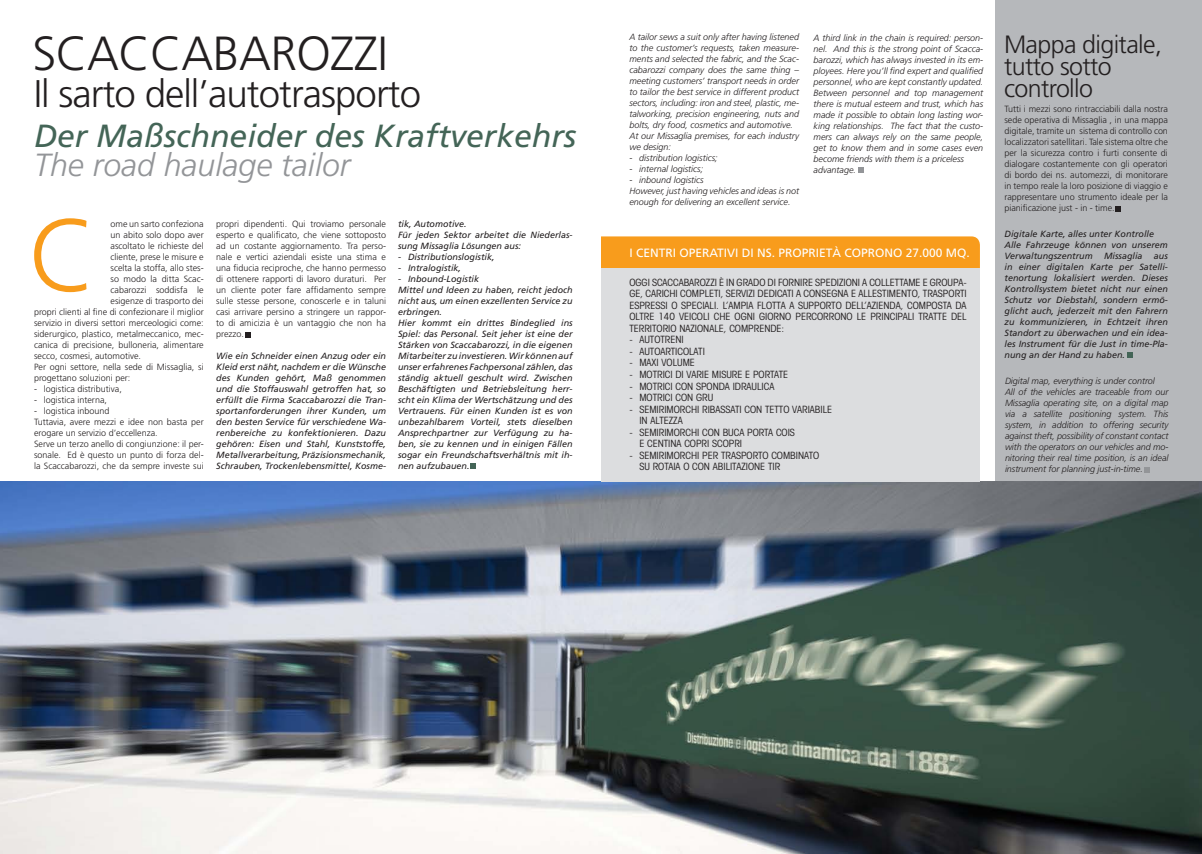
<style>
.page{position:relative;width:1202px;height:854px;background:#fff}
.page>*{position:absolute;margin:0;border:0;box-sizing:border-box;transform-origin:0 0}
.t1{font:300 102.2px "Frutiger";color:#f89c1c}
.t2{font:300 47.8px "Frutiger";letter-spacing:-.01em;color:#231f20}
.t3{font:300 38.5px "Frutiger";letter-spacing:-.025em;color:#231f20}
.t4{font:italic 32px "Frutiger";color:#446557}
.t5{font:italic 300 32px "Frutiger";color:#939598}
.t6{font:300 25px/22px "Frutiger";letter-spacing:-.025em;color:#231f20}
.t7{font:12px "Frutiger";color:#fff}
.t8{font:condensed 10px/11.5px "Avant Garde";color:#231f20}
.t9{font:italic 9px/11px "Frutiger";color:#231f20}
.t10{font:300 9px/11px "Frutiger";color:#231f20;text-align:justify}
.t11{font:italic 300 9px/11px "Frutiger";color:#231f20}
</style>
<div class="page">
<div style="left:995px;top:0;width:207px;height:494px;background:#b6b8bb"></div>
<img style="left:0;top:482px;width:1202px;height:371px">
<svg style="left:245px;top:332px;width:6px;height:5px"></svg>
<svg style="left:471px;top:463px;width:5px;height:6px"></svg>
<svg style="left:858px;top:167px;width:6px;height:6px"></svg>
<svg style="left:1144px;top:467px;width:5px;height:5px"></svg>
<div style="left:591px;top:236px;width:389px;height:42px;background:#f89c1c;border-radius:9px"></div>
<div style="left:601px;top:268px;width:379px;height:214px;background:#dcdddf"></div>
<div style="left:587px;top:210px;width:14px;height:125px;background:#fff"></div>
<svg style="left:1115px;top:206px;width:6px;height:6px"></svg>
<svg style="left:1127px;top:352px;width:5px;height:6px"></svg>
<h2 class="t2" style="left:32px;top:26px;width:357px">SCACCABAROZZI</h2>
<h3 class="t3" style="left:34px;top:72px;width:389px">Il sarto dell’autotrasporto</h3>
<h3 class="t4" style="left:34px;top:117px;width:544px">Der Maßschneider des Kraftverkehrs</h3>
<h3 class="t5" style="left:34px;top:147px;width:318px">The road haulage tailor</h3>
<h1 class="t1" style="left:28px;top:198px;width:70px">C</h1>
<p class="t10" style="left:111px;top:219px;width:95px">ome un sarto confeziona</p>
<p class="t10" style="left:111px;top:230px;width:95px">un abito solo dopo aver</p>
<p class="t10" style="left:111px;top:241px;width:95px">ascoltato le richieste del</p>
<p class="t10" style="left:111px;top:252px;width:95px">cliente, prese le misure e</p>
<p class="t10" style="left:111px;top:263px;width:95px">scelta la stoffa, allo stes-</p>
<p class="t10" style="left:111px;top:274px;width:95px">so modo la ditta Scac-</p>
<p class="t10" style="left:111px;top:285px;width:95px">cabarozzi soddisfa le</p>
<p class="t10" style="left:111px;top:296px;width:95px">esigenze di trasporto dei</p>
<p class="t10" style="left:34px;top:307px;width:171px">propri clienti al fine di confezionare il miglior</p>
<p class="t10" style="left:34px;top:318px;width:171px">servizio in diversi settori merceologici come:</p>
<p class="t10" style="left:34px;top:329px;width:171px">siderurgico, plastico, metalmeccanico, mec-</p>
<p class="t10" style="left:34px;top:340px;width:171px">canica di precisione, bulloneria, alimentare</p>
<p class="t10" style="left:34px;top:351px;width:109px">secco, cosmesi, automotive.</p>
<p class="t10" style="left:34px;top:362px;width:171px">Per ogni settore, nella sede di Missaglia, si</p>
<p class="t10" style="left:34px;top:373px;width:98px">progettano soluzioni per:</p>
<p class="t10" style="left:34px;top:384px;width:89px">- logistica distributiva,</p>
<p class="t10" style="left:34px;top:395px;width:75px">- logistica interna,</p>
<p class="t10" style="left:34px;top:406px;width:171px;text-align:left">- logistica inbound<br>Tuttavia, avere mezzi e idee non basta per erogare un servizio d’eccellenza.<br>Serve un terzo anello di congiunzione: il per&shy;sonale. Ed è questo un punto di forza del&shy;la Scaccabarozzi, che da sempre investe sui</p>
<p class="t10" style="left:216px;top:219px;width:171px">propri dipendenti. Qui troviamo personale esperto e qualificato, che viene sottoposto ad un costante aggiornamento. Tra perso&shy;nale e vertici aziendali esiste una stima e una fiducia reciproche, che hanno permesso di ottenere rapporti di lavoro duraturi. Per un cliente poter fare affidamento sempre sulle stesse persone, conoscerle e in taluni casi arrivare persino a stringere un rappor&shy;to di amicizia è un vantaggio che non ha prezzo.</p>
<p class="t9" style="left:216px;top:350px;width:171px;text-align:justify">Wie ein Schneider einen Anzug oder ein Kleid erst näht, nachdem er die Wünsche des Kunden gehört, Maß genommen und die Stoffauswahl getroffen hat, so erfüllt die Firma Scaccabarozzi die Tran&shy;sportanforderungen ihrer Kunden, um den besten Service für verschiedene Wa&shy;renbereiche zu konfektionieren. Dazu gehören: Eisen und Stahl, Kunststoffe, Metallverarbeitung, Präzisionsmechanik, Schrauben, Trockenlebensmittel, Kosme-</p>
<p class="t9" style="left:398px;top:218px;width:176px">tik, Automotive.<br>Für jeden Sektor arbeitet die Niederlas&shy;sung Missaglia Lösungen aus:</p>
<p class="t9" style="left:398px;top:251px;width:98px">- Distributionslogistik,</p>
<p class="t9" style="left:398px;top:262px;width:64px">- Intralogistik,</p>
<p class="t9" style="left:398px;top:273px;width:176px">- Inbound-Logistik<br>Mittel und Ideen zu haben, reicht jedoch nicht aus, um einen exzellenten Service zu erbringen.<br>Hier kommt ein drittes Bindeglied ins Spiel: das Personal. Seit jeher ist eine der Stärken von Scaccabarozzi, in die eigenen Mitarbeiter zu investieren. Wir können auf unser erfahrenes Fachpersonal zählen, das ständig aktuell geschult wird. Zwischen Beschäftigten und Betriebsleitung herr&shy;scht ein Klima der Wertschätzung und des Vertrauens. Für einen Kunden ist es von unbezahlbarem Vorteil, stets dieselben Ansprechpartner zur Verfügung zu ha&shy;ben, sie zu kennen und in einigen Fällen sogar ein Freundschaftsverhältnis mit ih&shy;nen aufzubauen.</p>
<p class="t11" style="left:629px;top:32px;width:171px">A tailor sews a suit only after having listened to the customer’s requests, taken measure&shy;ments and selected the fabric, and the Scac&shy;cabarozzi company does the same thing – meeting customers’ transport needs in order to tailor the best service in different product sectors, including: iron and steel, plastic, me&shy;talworking, precision engineering, nuts and bolts, dry food, cosmetics and automotive.<br>At our Missaglia premises, for each industry we design:</p>
<p class="t11" style="left:629px;top:153px;width:90px">- distribution logistics;</p>
<p class="t11" style="left:629px;top:164px;width:75px">- internal logistics;</p>
<p class="t11" style="left:629px;top:175px;width:171px">- inbound logistics<br>However, just having vehicles and ideas is not enough for delivering an excellent service.</p>
<p class="t11" style="left:814px;top:32px;width:171px">A third link in the chain is required: person&shy;nel. And this is the strong point of Scacca&shy;barozzi, which has always invested in its em&shy;ployees. Here you’ll find expert and qualified personnel, who are kept constantly updated.<br>Between personnel and top management there is mutual esteem and trust, which has made it possible to obtain long lasting wor&shy;king relationships. The fact that the custo&shy;mers can always rely on the same people, get to know them and in some cases even become friends with them is a priceless advantage.</p>
<h3 class="t7" style="left:629px;top:245px;width:342px">I CENTRI OPERATIVI DI NS. PROPRIETÀ COPRONO 27.000 MQ.</h3>
<p class="t8" style="left:629px;top:276px;width:339px;text-align:justify">OGGI SCACCABAROZZI È IN GRADO DI FORNIRE SPEDIZIONI A COLLETTAME E GROUPA-GE, CARICHI COMPLETI, SERVIZI DEDICATI A CONSEGNA E ALLESTIMENTO, TRASPORTI ESPRESSI O SPECIALI. L’AMPIA FLOTTA A SUPPORTO DELL’AZIENDA, COMPOSTA DA OLTRE 140 VEICOLI CHE OGNI GIORNO PERCORRONO LE PRINCIPALI TRATTE DEL TERRITORIO NAZIONALE, COMPRENDE:</p>
<p class="t8" style="left:629px;top:334px;width:56px">- AUTOTRENI</p>
<p class="t8" style="left:629px;top:345px;width:77px">- AUTOARTICOLATI</p>
<p class="t8" style="left:629px;top:357px;width:67px">- MAXI VOLUME</p>
<p class="t8" style="left:629px;top:368px;width:160px">- MOTRICI DI VARIE MISURE E PORTATE</p>
<p class="t8" style="left:629px;top:380px;width:147px">- MOTRICI CON SPONDA IDRAULICA</p>
<p class="t8" style="left:629px;top:391px;width:85px">- MOTRICI CON GRU</p>
<p class="t8" style="left:639px;top:403px;width:194px;text-indent:-10px">- SEMIRIMORCHI RIBASSATI CON TETTO VARIABILE<br>IN ALTEZZA</p>
<p class="t8" style="left:639px;top:426px;width:157px;text-indent:-10px">- SEMIRIMORCHI CON BUCA PORTA COIS<br>E CENTINA COPRI SCOPRI</p>
<p class="t8" style="left:639px;top:449px;width:182px;text-indent:-10px">- SEMIRIMORCHI PER TRASPORTO COMBINATO<br>SU ROTAIA O CON ABILITAZIONE TIR</p>
<h3 class="t6" style="left:1004px;top:34px;width:159px">Mappa digitale, tutto sotto controllo</h3>
<p class="t10" style="left:1004px;top:104px;width:165px">Tutti i mezzi sono rintracciabili dalla nostra sede operativa di Missaglia , in una mappa digitale, tramite un sistema di controllo con localizzatori satellitari. Tale sistema oltre che per la sicurezza contro i furti consente di dialogare costantemente con gli operatori di bordo dei ns. automezzi, di monitorare in tempo reale la loro posizione di viaggio e rappresentare uno strumento ideale per la pianificazione just - in - time.</p>
<p class="t9" style="left:1004px;top:228px;width:165px">Digitale Karte, alles unter Kontrolle<br>Alle Fahrzeuge können von unserem<br>Verwaltungszentrum</p>
<p class="t9" style="left:1104px;top:250px;width:40px">Missaglia</p>
<p class="t9" style="left:1004px;top:250px;width:165px;text-align:justify;text-indent:149px">aus in einer digitalen Karte per Satelli&shy;tenortung lokalisiert werden. Dieses Kontrollsystem bietet nicht nur einen Schutz vor Diebstahl, sondern ermö&shy;glicht auch, jederzeit mit den Fahrern zu kommunizieren, in Echtzeit ihren Standort zu überwachen und ein idea&shy;les Instrument für die Just in time-Pla&shy;nung an der Hand zu haben.</p>
<p class="t11" style="left:1005px;top:375px;width:165px">Digital map, everything is under control<br>All of the vehicles are traceable from our Missaglia operating site, on a digital map via a satellite positioning system. This system, in addition to offering security against theft, possibility of constant contact with the operators on our vehicles and mo&shy;nitoring their real time position, is an ideal instrument for planning just-in-time.</p>
</div>
